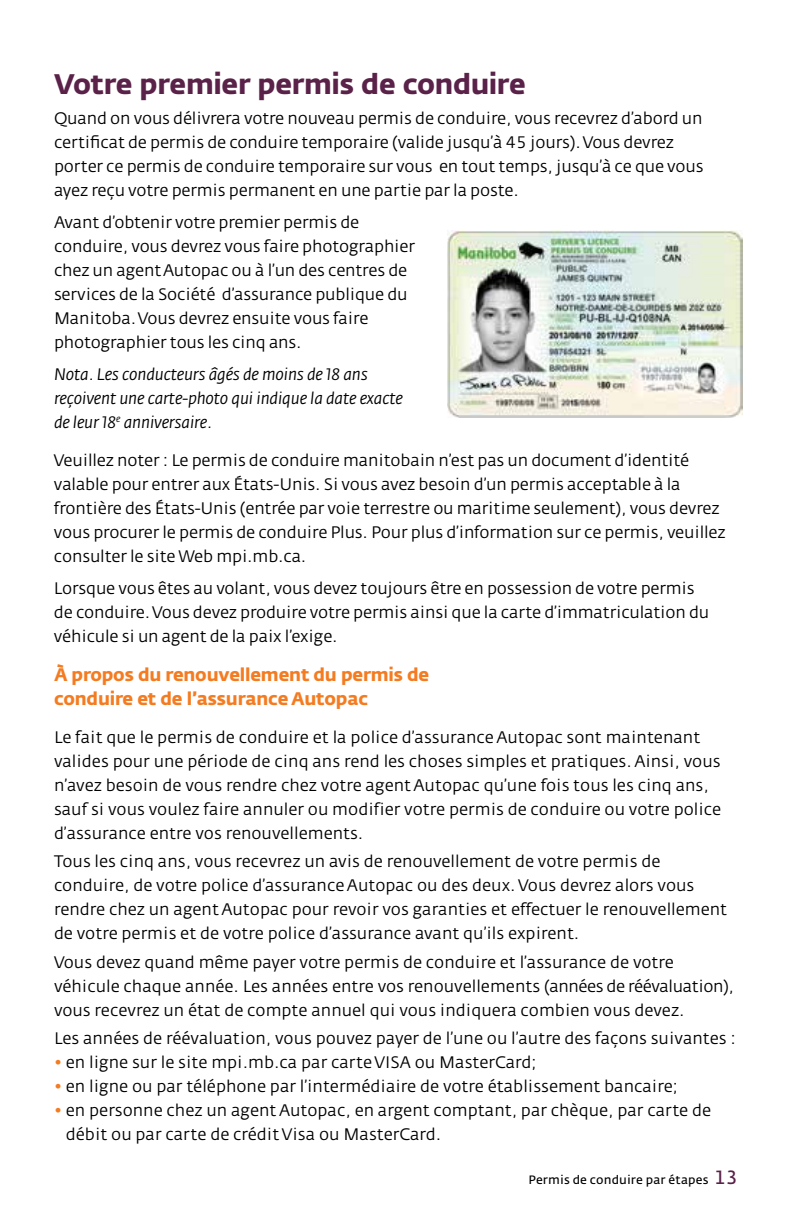
<style>
.page{position:relative;width:792px;height:1224px;background:#fff}
.page>*{position:absolute;margin:0;border:0;box-sizing:border-box;transform-origin:0 0}
.t1{font:28px "Fedra Sans Alt Bold TF";letter-spacing:-.01em;color:#5a2149}
.t2{font:18px/24px "Fedra Sans Alt Bold TF";letter-spacing:-.01em;color:#f47b20}
.t3{font:16.4px/24px "Fedra Sans Alt Book TF";letter-spacing:-.01em;color:#000}
.t4{font:italic 16.4px/24px "Fedra Sans Alt";letter-spacing:-.01em;color:#000}
.t5{font:12px "Fedra Sans Alt Normal TF";letter-spacing:.015em;color:#000}
.s1{font-family:"Fedra Sans Alt Book SC Italic";font-style:normal}
.s2{color:#f47b20}
.s3{font-size:19px;color:#5a2149}
</style>
<div class="page">
<img style="left:448px;top:231px;width:295px;height:187px">
<h1 class="t1" style="left:54px;top:67px;width:473px">Votre premier permis de conduire</h1>
<p class="t3" style="left:54px;top:106px;width:651px">Quand on vous délivrera votre nouveau permis de conduire, vous recevrez d’abord un certificat de permis de conduire temporaire (valide jusqu’à 45 jours). Vous devrez porter ce permis de conduire temporaire sur vous en tout temps, jusqu’à ce que vous ayez reçu votre permis permanent en une partie par la poste.</p>
<p class="t3" style="left:54px;top:210px;width:363px">Avant d’obtenir votre premier permis de conduire, vous devrez vous faire photographier chez un agent Autopac ou à l’un des centres de services de la Société d’assurance publique du Manitoba. Vous devrez ensuite vous faire photographier tous les cinq ans.</p>
<p class="t4" style="left:54px;top:363px;width:351px">Nota. Les conducteurs âgés de moins de <span class="s1">18</span> ans reçoivent une carte-photo qui indique la date exacte de leur <span class="s1">18</span><sup>e</sup> anniversaire.</p>
<p class="t3" style="left:54px;top:449px;width:673px">Veuillez noter : Le permis de conduire manitobain n’est pas un document d’identité valable pour entrer aux États-Unis. Si vous avez besoin d’un permis acceptable à la frontière des États-Unis (entrée par voie terrestre ou maritime seulement), vous devrez vous procurer le permis de conduire Plus. Pour plus d’information sur ce permis, veuillez consulter le site Web mpi.mb.ca.</p>
<p class="t3" style="left:54px;top:577px;width:657px">Lorsque vous êtes au volant, vous devez toujours être en possession de votre permis de conduire. Vous devez produire votre permis ainsi que la carte d’immatriculation du véhicule si un agent de la paix l’exige.</p>
<p class="t2" style="left:54px;top:663px;width:377px">À propos du renouvellement du permis de conduire et de l’assurance Autopac</p>
<p class="t3" style="left:54px;top:726px;width:669px">Le fait que le permis de conduire et la police d’assurance Autopac sont maintenant valides pour une période de cinq ans rend les choses simples et pratiques. Ainsi, vous n’avez besoin de vous rendre chez votre agent Autopac qu’une fois tous les cinq ans, sauf si vous voulez faire annuler ou modifier votre permis de conduire ou votre police d’assurance entre vos renouvellements.</p>
<p class="t3" style="left:54px;top:850px;width:675px">Tous les cinq ans, vous recevrez un avis de renouvellement de votre permis de conduire, de votre police d’assurance Autopac ou des deux. Vous devrez alors vous rendre chez un agent Autopac pour revoir vos garanties et effectuer le renouvellement de votre permis et de votre police d’assurance avant qu’ils expirent.</p>
<p class="t3" style="left:54px;top:950px;width:682px">Vous devez quand même payer votre permis de conduire et l’assurance de votre véhicule chaque année. Les années entre vos renouvellements (années de réévaluation), vous recevrez un état de compte annuel qui vous indiquera combien vous devez.</p>
<p class="t3" style="left:54px;top:1027px;width:684px">Les années de réévaluation, vous pouvez payer de l’une ou l’autre des façons suivantes :</p>
<p class="t3" style="left:54px;top:1051px;width:484px"><span class="s2">•</span> en ligne sur le site mpi.mb.ca par carte VISA ou MasterCard;</p>
<p class="t3" style="left:54px;top:1075px;width:625px"><span class="s2">•</span> en ligne ou par téléphone par l’intermédiaire de votre établissement bancaire;</p>
<p class="t3" style="left:66px;top:1099px;width:647px;text-indent:-12px"><span class="s2">•</span> en personne chez un agent Autopac, en argent comptant, par chèque, par carte de débit ou par carte de crédit Visa ou MasterCard.</p>
<p class="t5" style="left:528px;top:1173px;width:211px">Permis de conduire par étapes <span class="s3">13</span></p>
</div>
